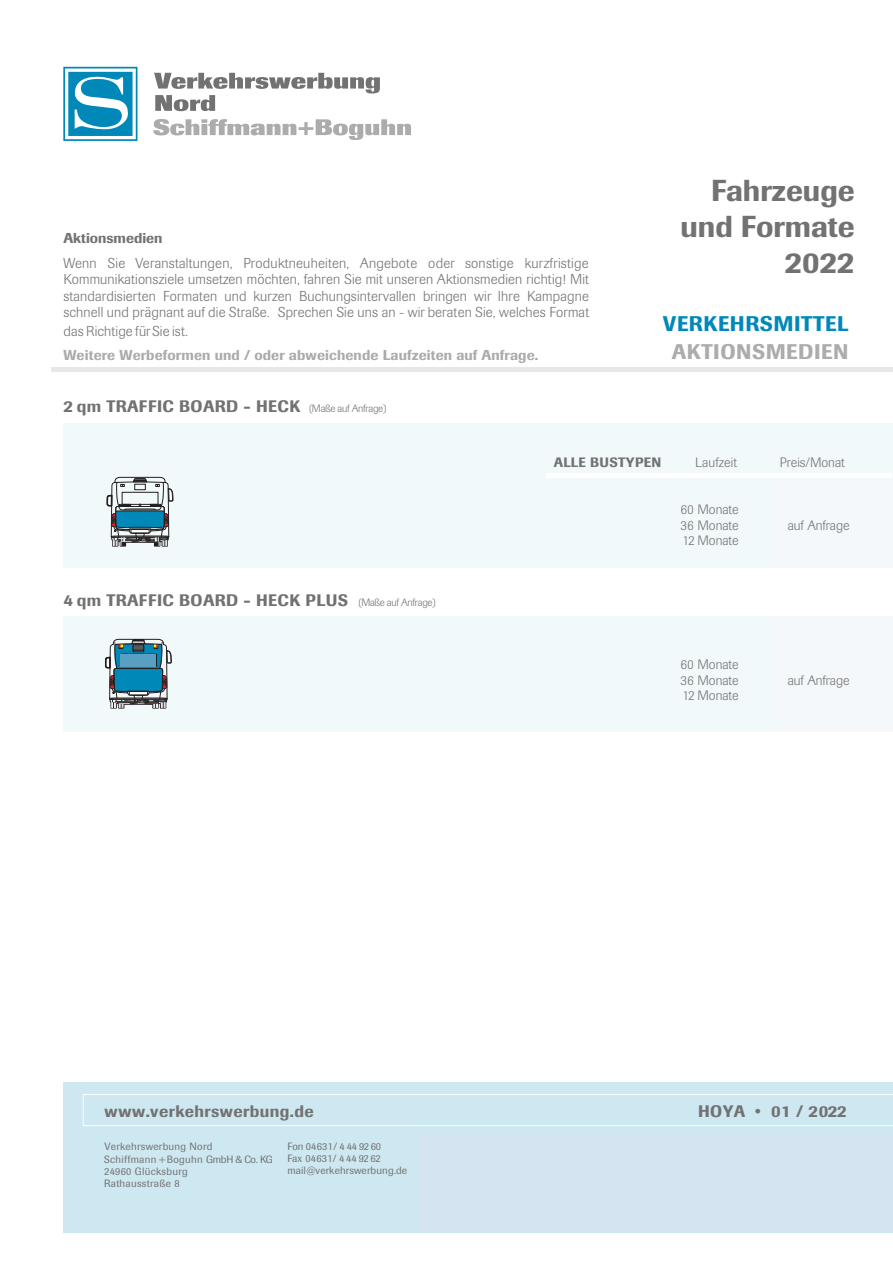
<style>
.page{position:relative;width:893px;height:1263px;background:#fff}
.page>*{position:absolute;margin:0;border:0;box-sizing:border-box;transform-origin:0 0}
.t1{font:500 30px/36px "Imago";color:#737272;text-align:right}
.t2{font:500 30px/33.2px "Imago";letter-spacing:.025em;color:#737272;text-align:right}
.t3{font:500 21px "Imago";letter-spacing:.025em;color:#0088b9}
.t4{font:500 21px "Imago";letter-spacing:.025em;color:#acacad}
.t5{font:500 16.5px "Imago";letter-spacing:.025em;color:#737272}
.t6{font:300 14.25px/16.5px "Imago";letter-spacing:.01em;color:#737272;text-align:justify}
.t7{font:500 14.25px "Imago";letter-spacing:.01em;color:#ababac}
.t8{font:500 14.25px "Imago";color:#737272}
.t9{font:300 13.5px/15.6px "Imago";color:#737272;text-align:justify}
.t10{font:500 13.5px "Imago";letter-spacing:.025em;color:#737272}
.t11{font:300 13.5px "Imago BQ";color:#737272}
.t12{font:10.5px/12.1px "Imago";letter-spacing:.025em;color:#737272}
.t13{font:300 10.5px "Imago";letter-spacing:-.025em;color:#737272}
.s1{font-family:"Imago BQ"}
</style>
<div class="page">
<div style="left:64px;top:1082px;width:829px;height:150px;background:#cee8f1"></div>
<svg style="left:63px;top:67px;width:74px;height:74px"></svg>
<svg style="left:154px;top:73px;width:226px;height:38px"></svg>
<svg style="left:153px;top:119px;width:258px;height:21px"></svg>
<div style="left:64px;top:616px;width:829px;height:115px;background:#f2f9fb"></div>
<div style="left:64px;top:424px;width:829px;height:144px;background:#f2f9fb"></div>
<hr style="left:547px;top:473px;width:345px;height:4px;background:#fff">
<svg style="left:107px;top:477px;width:66px;height:70px"></svg>
<svg style="left:105px;top:639px;width:67px;height:70px"></svg>
<img style="left:121px;top:655px;width:35px;height:11px">
<svg style="left:83px;top:1094px;width:810px;height:32px"></svg>
<div style="left:419px;top:1134px;width:474px;height:98px;background:#d4e4f0"></div>
<p class="t8" style="left:63px;top:230px;width:101px">Aktionsmedien</p>
<p class="t6" style="left:63px;top:255px;width:527px">Wenn Sie Veranstaltungen, Produktneuheiten, Angebote oder sonstige kurzfristige Kommunikationsziele umsetzen möchten, fahren Sie mit unseren Aktionsmedien richtig! Mit standardisierten Formaten und kurzen Buchungsintervallen bringen wir Ihre Kampagne schnell und prägnant auf die Straße. Sprechen Sie uns an - wir beraten Sie, welches Format</p>
<p class="t6" style="left:63px;top:323px;width:126px">das Richtige fürSie ist.</p>
<h1 class="t1" style="left:680px;top:173px;width:176px">Fahrzeuge und Formate<br>2022</h1>
<h1 class="t2" style="left:713px;top:210px;width:136px">Preisliste<br>2022</h1>
<h2 class="t3" style="left:663px;top:311px;width:187px">VERKEHRSMITTEL</h2>
<p class="t7" style="left:63px;top:346px;width:476px">Weitere Werbeformen und / oder abweichende Laufzeiten auf Anfrage.</p>
<h2 class="t4" style="left:672px;top:339px;width:178px">AKTIONSMEDIEN</h2>
<p class="t5" style="left:63px;top:396px;width:238px">2 qm TRAFFIC BOARD - HECK</p>
<p class="t13" style="left:309px;top:403px;width:79px">(Maße auf Anfrage)</p>
<p class="t5" style="left:63px;top:590px;width:286px">4 qm TRAFFIC BOARD - HECK PLUS</p>
<p class="t13" style="left:358px;top:596px;width:79px">(Maße auf Anfrage)</p>
<p class="t10" style="left:554px;top:454px;width:109px">ALLE BUSTYPEN</p>
<p class="t9" style="left:695px;top:455px;width:43px">Laufzeit</p>
<p class="t9" style="left:680px;top:502px;width:60px">60 Monate 36 Monate 12 Monate</p>
<p class="t9" style="left:780px;top:455px;width:66px">Preis/Monat</p>
<p class="t9" style="left:782px;top:518px;width:69px"><span class="s1">€</span>auf Anfrage</p>
<p class="t10" style="left:804px;top:517px;width:45px">193,00</p>
<p class="t9" style="left:680px;top:657px;width:60px">60 Monate 36 Monate 12 Monate</p>
<p class="t9" style="left:788px;top:673px;width:63px">auf Anfrage</p>
<p class="t11" style="left:783px;top:672px;width:8px">€</p>
<p class="t10" style="left:804px;top:672px;width:45px">277,00</p>
<p class="t5" style="left:104px;top:1101px;width:211px">www.verkehrswerbung.de</p>
<p class="t5" style="left:698px;top:1101px;width:150px">HOYA • 01 / 2022</p>
<p class="t12" style="left:104px;top:1141px;width:170px">Verkehrswerbung Nord<br>Schiffmann +Boguhn GmbH &amp; Co. KG<br>24960 Glücksburg<br>Rathausstraße 8</p>
<p class="t12" style="left:287px;top:1140px;width:121px">Fon 04631/ 4 44 92 60<br>Fax 04631/ 4 44 92 62 mail@verkehrswerbung.de</p>
</div>
